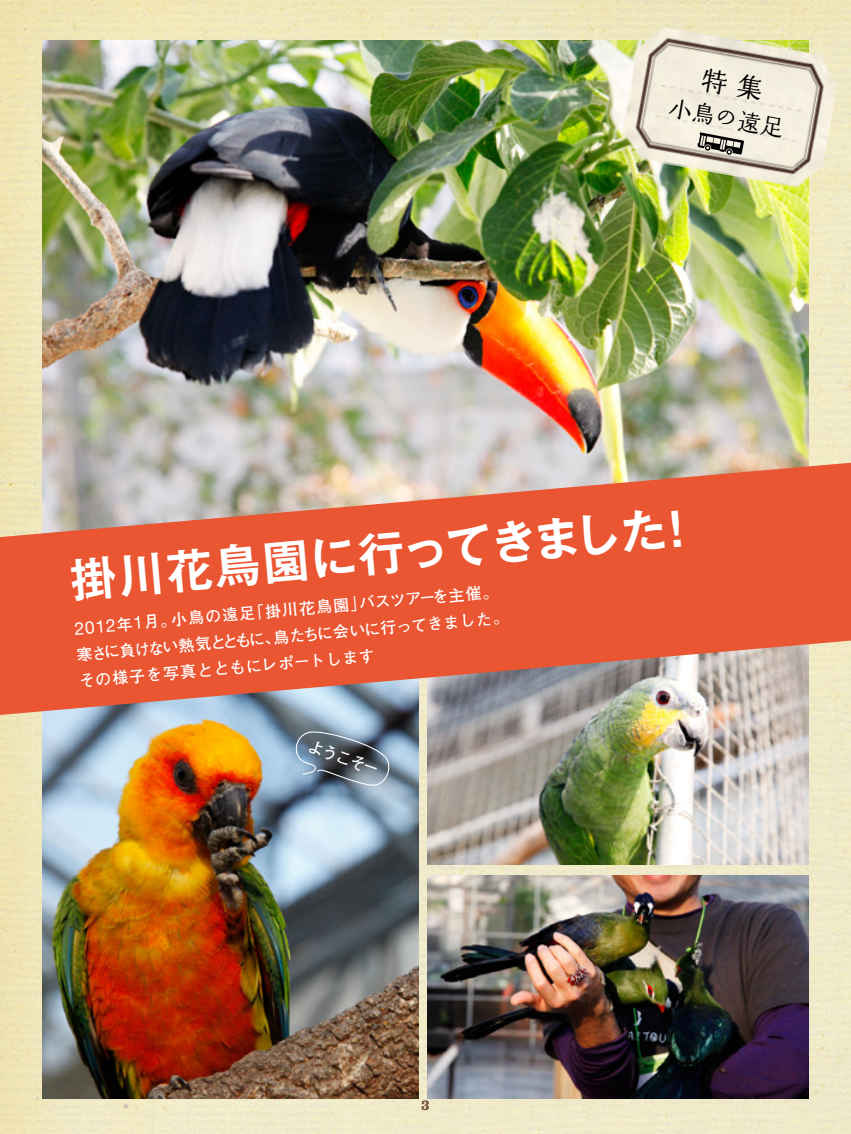
<style>
.page{position:relative;width:851px;height:1134px;background:#fff}
.page>*{position:absolute;margin:0;border:0;box-sizing:border-box;transform-origin:0 0}
.t1{font:700 46px "Gothic MB101 Pro De";color:#fff}
.t2{font:23px "Marumin Old 90 pv RKSJ H";color:#000}
.t3{font:17.5px "Helvetica Neue";color:#fff}
.t4{font:700 16px/26.5px "Futo Go B101 Pro";color:#fff}
.t5{font:700 12.5px "Belizio";color:#704a3c}
.s1{font-family:"Futo Go B101 Pro";font-weight:700;font-size:16px}
</style>
<div class="page">
<img style="left:0;top:0;width:850px;height:1134px">
<img style="left:43px;top:40px;width:765px;height:423px">
<img style="left:43px;top:715px;width:375px;height:383px">
<img style="left:427px;top:715px;width:381px;height:150px">
<img style="left:427px;top:875px;width:381px;height:223px">
<img style="left:618px;top:23px;width:223px;height:168px">
<svg style="left:289px;top:728px;width:105px;height:59px;background:#697a89"></svg>
<svg style="left:697px;top:132px;width:46px;height:23px"></svg>
<svg style="left:0;top:463px;width:850px;height:252px;background:#dd7358"></svg>
<div style="left:700px;top:67px;width:63px;height:35px;background:#f3eedf"></div>
<svg style="left:671px;top:510px;width:10px;height:37px"></svg>
<h2 class="t2" style="left:671px;top:96px;width:118px;rotate:10deg">小鳥の遠足</h2>
<h1 class="t1" style="left:67px;top:543px;width:600px;rotate:-5deg">掛川花鳥園に行ってきました</h1>
<p class="t4" style="left:358px;top:588px;width:141px;rotate:-5deg">バスツアーを主催。</p>
<p class="t4" style="left:247px;top:598px;width:120px;rotate:-5deg">「掛川花鳥園」</p>
<p class="t4" style="left:170px;top:604px;width:86px;rotate:-5deg">小鳥の遠足</p>
<p class="t3" style="left:74px;top:618px;width:104px;rotate:-5deg">2012<span class="s1">年</span>1<span class="s1">月。</span></p>
<p class="t4" style="left:272px;top:622px;width:238px;rotate:-5deg">鳥たちに会いに行ってきました。</p>
<p class="t4" style="left:75px;top:639px;width:298px;rotate:-5deg">寒さに負けない熱気とともに、<br>その様子を写真とともにレポートします</p>
<p class="t4" style="left:314px;top:731px;width:75px;rotate:20deg">ようこそー</p>
<p class="t5" style="left:421px;top:1097px;width:11px">3</p>
</div>
